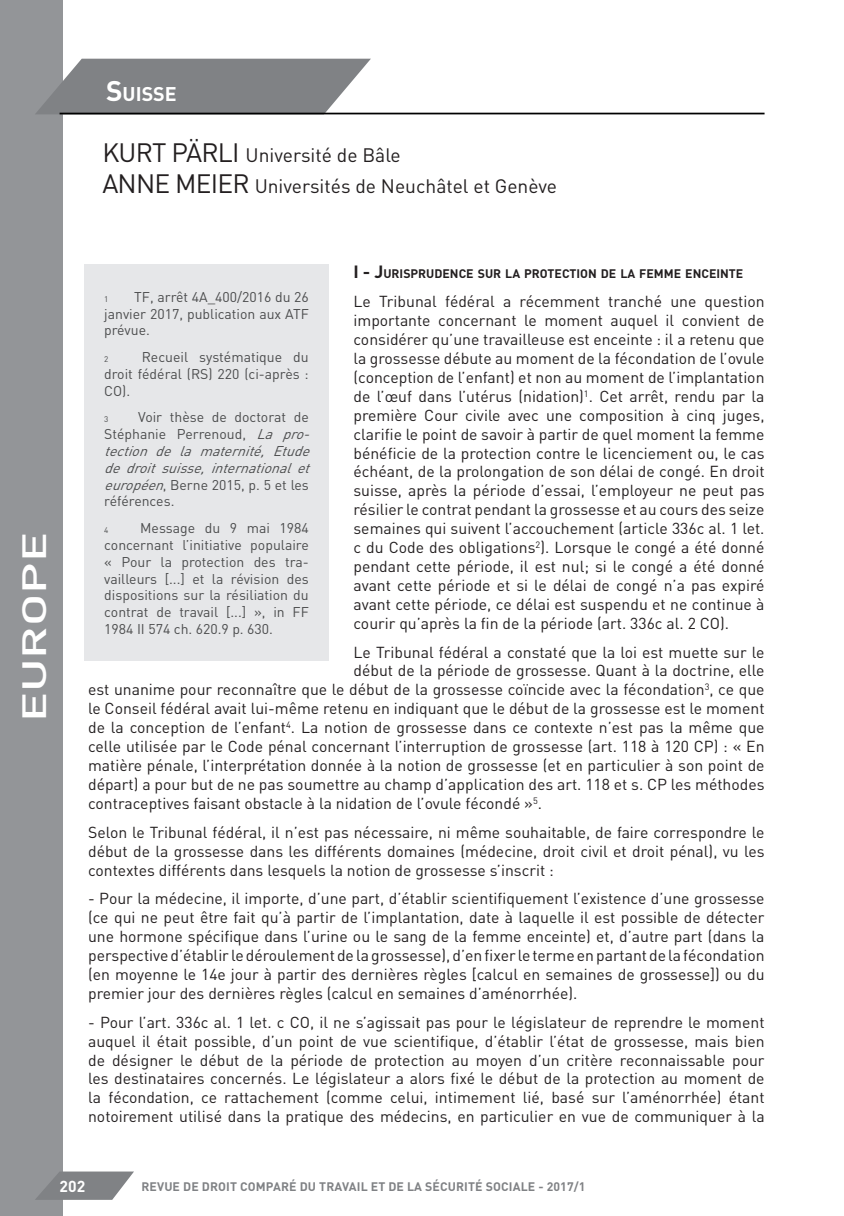
<style>
.page{position:relative;width:844px;height:1216px;background:#fff}
.page>*{position:absolute;margin:0;border:0;box-sizing:border-box;transform-origin:0 0}
.t1{font:500 33.25px "DIN";color:#fff;scale:1.5 1}
.t2{font:700 19.6px "DIN";color:#fff}
.t3{font:19.25px/31.5px "DIN";color:#231f20}
.t4{font:15.75px/18.9px "DIN";color:#231f20;text-align:justify}
.t5{font:700 15.75px "DIN";color:#fff}
.t6{font:14px/16.8px "DIN";color:#4b4c4d;text-align:justify}
.t7{font:700 12.25px "DIN";letter-spacing:.01em;color:#808285}
.t8{font:700 12.25px "DIN";color:#231f20}
.t9{font:8.05px "DIN";color:#4b4c4d}
.s1{font-size:28px}
.s2{font-size:26.25px}
.s3{font-size:17.5px}
.s4{font-style:italic}
</style>
<div class="page">
<div style="left:0;top:0;width:62px;height:1215px;background:#939598"></div>
<svg style="left:36px;top:1171px;width:98px;height:28px"></svg>
<svg style="left:36px;top:59px;width:335px;height:55px;background:#8a8c8e"></svg>
<hr style="left:60px;top:113px;width:704px;height:1px;background:#000">
<div style="left:84px;top:264px;width:244px;height:396px;background:#e6e7e9"></div>
<p class="t2" style="left:106px;top:81px;width:72px"><span class="s1">S</span>UISSE</p>
<p class="t3" style="left:102px;top:139px;width:456px"><span class="s2">KURT PÄRLI</span> Université de Bâle<br><span class="s2">ANNE MEIER</span> Universités de Neuchâtel et Genève</p>
<h1 class="t1" style="left:13px;top:722px;width:128px;rotate:-90deg">EUROPE</h1>
<p class="t8" style="left:353px;top:266px;width:391px"><span class="s3">I - J</span>URISPRUDENCE SUR LA PROTECTION DE LA FEMME ENCEINTE</p>
<p class="t4" style="left:353px;top:292px;width:412px">Le Tribunal fédéral a récemment tranché une question importante concernant le moment auquel il convient de considérer qu’une travailleuse est enceinte : il a retenu que la grossesse débute au moment de la fécondation de l’ovule (conception de l’enfant) et non au moment de l’implantation de l’œuf dans l’utérus (nidation)<sup>1</sup>. Cet arrêt, rendu par la première Cour civile avec une composition à cinq juges, clarifie le point de savoir à partir de quel moment la femme bénéficie de la protection contre le licenciement ou, le cas échéant, de la prolongation de son délai de congé. En droit suisse, après la période d’essai, l’employeur ne peut pas résilier le contrat pendant la grossesse et au cours des seize semaines qui suivent l’accouchement (article 336c al. 1 let. c du Code des obligations<sup>2</sup>). Lorsque le congé a été donné pendant cette période, il est nul; si le congé a été donné avant cette période et si le délai de congé n’a pas expiré avant cette période, ce délai est suspendu et ne continue à courir qu’après la fin de la période (art. 336c al. 2 CO).</p>
<p class="t4" style="left:353px;top:642px;width:412px">Le Tribunal fédéral a constaté que la loi est muette sur le</p>
<p class="t4" style="left:353px;top:661px;width:412px">début de la période de grossesse. Quant à la doctrine, elle</p>
<p class="t4" style="left:88px;top:680px;width:677px">est unanime pour reconnaître que le début de la grossesse coïncide avec la fécondation<sup>3</sup>, ce que</p>
<p class="t4" style="left:88px;top:699px;width:677px">le Conseil fédéral avait lui-même retenu en indiquant que le début de la grossesse est le moment</p>
<p class="t4" style="left:88px;top:717px;width:677px">de la conception de l’enfant<sup>4</sup>. La notion de grossesse dans ce contexte n’est pas la même que</p>
<p class="t4" style="left:88px;top:736px;width:677px">celle utilisée par le Code pénal concernant l’interruption de grossesse (art. 118 à 120 CP) : « En</p>
<p class="t4" style="left:88px;top:755px;width:677px">matière pénale, l’interprétation donnée à la notion de grossesse (et en particulier à son point de</p>
<p class="t4" style="left:88px;top:774px;width:677px">départ) a pour but de ne pas soumettre au champ d’application des art. 118 et s. CP les méthodes</p>
<p class="t4" style="left:88px;top:793px;width:455px">contraceptives faisant obstacle à la nidation de l’ovule fécondé »<sup>5</sup>.</p>
<p class="t4" style="left:88px;top:822px;width:677px">Selon le Tribunal fédéral, il n’est pas nécessaire, ni même souhaitable, de faire correspondre le début de la grossesse dans les différents domaines (médecine, droit civil et droit pénal), vu les contextes différents dans lesquels la notion de grossesse s’inscrit :</p>
<p class="t4" style="left:88px;top:888px;width:677px">- Pour la médecine, il importe, d’une part, d’établir scientifiquement l’existence d’une grossesse (ce qui ne peut être fait qu’à partir de l’implantation, date à laquelle il est possible de détecter une hormone spécifique dans l’urine ou le sang de la femme enceinte) et, d’autre part (dans la perspective d’établir le déroulement de la grossesse), d’en fixer le terme en partant de la fécondation (en moyenne le 14e jour à partir des dernières règles [calcul en semaines de grossesse]) ou du premier jour des dernières règles (calcul en semaines d’aménorrhée).</p>
<p class="t4" style="left:88px;top:1012px;width:677px">- Pour l’art. 336c al. 1 let. c CO, il ne s’agissait pas pour le législateur de reprendre le moment auquel il était possible, d’un point de vue scientifique, d’établir l’état de grossesse, mais bien de désigner le début de la période de protection au moyen d’un critère reconnaissable pour les destinataires concernés. Le législateur a alors fixé le début de la protection au moment de la fécondation, ce rattachement (comme celui, intimement lié, basé sur l’aménorrhée) étant notoirement utilisé dans la pratique des médecins, en particulier en vue de communiquer à la</p>
<p class="t6" style="left:104px;top:288px;width:206px;text-indent:30px">TF, arrêt 4A_400/2016 du 26 janvier 2017, publication aux ATF prévue.</p>
<p class="t9" style="left:104px;top:354px;width:6px">2</p>
<p class="t9" style="left:104px;top:294px;width:6px">1</p>
<p class="t6" style="left:104px;top:348px;width:206px;text-indent:37px">Recueil systématique du droit fédéral (RS) 220 (ci-après :<br>CO).</p>
<p class="t9" style="left:104px;top:414px;width:6px">3</p>
<p class="t6" style="left:104px;top:408px;width:212px;text-align:left;text-indent:34px">Voir thèse de doctorat de<br>Stéphanie Perrenoud, <span class="s4">La pro&shy;tection de la maternité, Etude dedroitsuisse,internationalet européen</span>, Berne 2015, p. 5 et les références.</p>
<p class="t9" style="left:104px;top:525px;width:6px">4</p>
<p class="t6" style="left:104px;top:519px;width:206px;text-indent:36px">Message du 9 mai 1984 concernant l’initiative populaire « Pour la protection des tra&shy;vailleurs [...] et la révision des dispositions sur la résiliation du contrat de travail [...] », in FF 1984 II 574 ch. 620.9 p. 630.</p>
<p class="t5" style="left:60px;top:1176px;width:27px">202</p>
<p class="t7" style="left:141px;top:1178px;width:445px">REVUE DE DROIT COMPARÉ DU TRAVAIL ET DE LA SÉCURITÉ SOCIALE - 2017/1</p>
</div>
